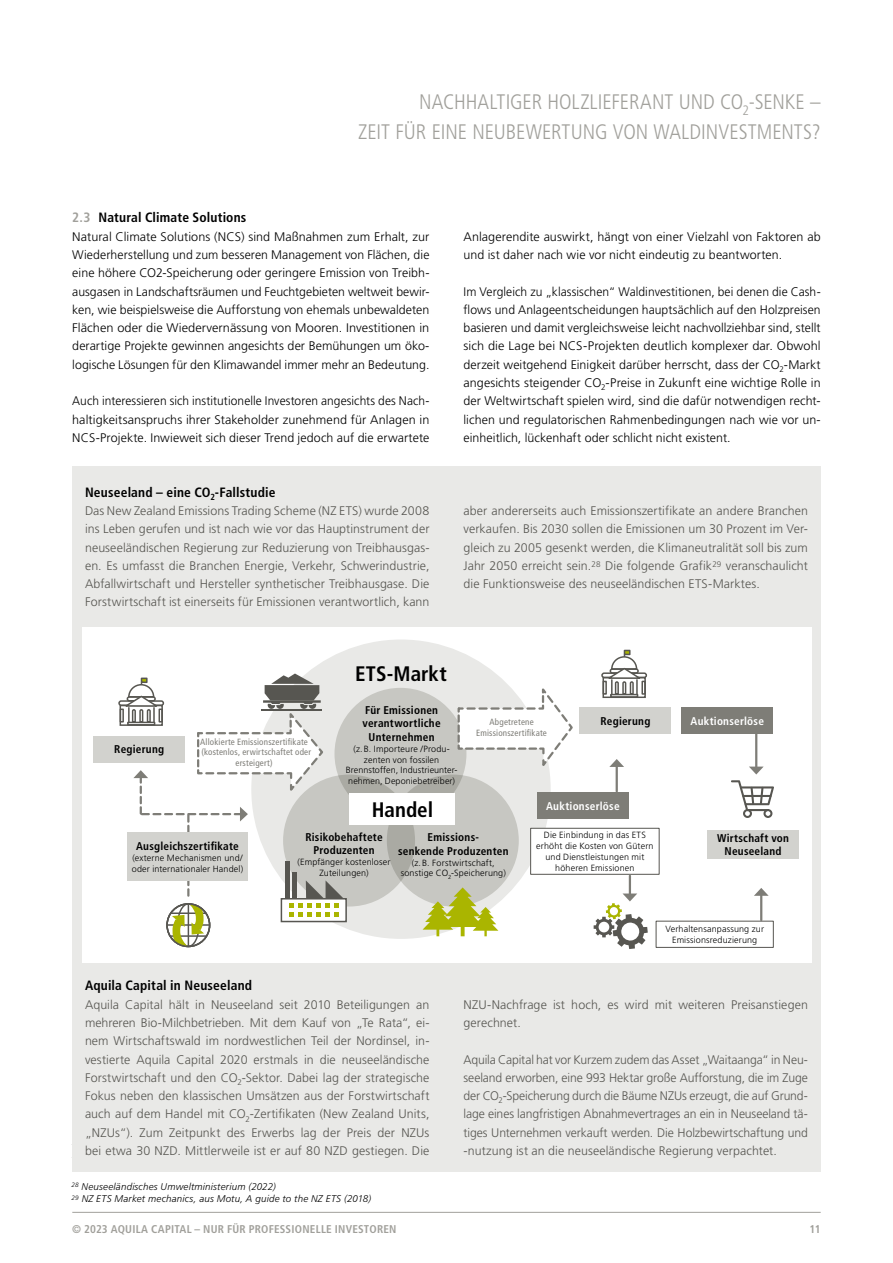
<style>
.page{position:relative;width:893px;height:1263px;background:#fff}
.page>*{position:absolute;margin:0;border:0;box-sizing:border-box;transform-origin:0 0}
.t1{font:300 condensed 21px/30px "Frutiger LT Pro";color:#a1a09b;text-align:right}
.t2{font:700 condensed 21px "Frutiger LT Pro";color:#000}
.t3{font:700 condensed 13.5px "Frutiger LT Pro";letter-spacing:.01em;color:#000}
.t4{font:300 12.45px/18.3px "Frutiger LT Pro";letter-spacing:.005em;color:#575651;text-align:justify}
.t5{font:300 12.45px/18.3px "Frutiger LT Pro";letter-spacing:.005em;color:#000;text-align:justify}
.t6{font:300 12.45px/18.3px "Frutiger LT Pro";letter-spacing:.005em;color:#000;text-align:justify;scale:.96 1}
.t7{font:700 condensed 11.25px/13.5px "Frutiger LT Pro";letter-spacing:.02em;color:#000;text-align:center}
.t8{font:700 condensed 11.25px "Frutiger LT Pro";letter-spacing:.02em;color:#a1a09b}
.t9{font:700 condensed 11.25px "Frutiger LT Pro";letter-spacing:.02em;color:#fff}
.t10{font:italic 300 9.75px/12.8px "Frutiger LT Pro";letter-spacing:.025em;color:#000}
.t11{font:300 9px/10.8px "Frutiger LT Pro";letter-spacing:.015em;color:#000;text-align:center}
.t12{font:condensed 9px/10.5px "Frutiger LT Pro";letter-spacing:.02em;color:#7e7d77;text-align:center}
.s1{color:#a1a09b}
</style>
<div class="page">
<hr style="left:72px;top:1212px;width:749px;height:1px;background:#a1a09b">
<div style="left:72px;top:589px;width:749px;height:376px;background:#e9e9e7"></div>
<div style="left:72px;top:467px;width:749px;height:161px;background:#e9e9e7"></div>
<div style="left:72px;top:962px;width:749px;height:210px;background:#e9e9e7"></div>
<div style="left:82px;top:627px;width:729px;height:335px;background:#fff"></div>
<div style="left:251px;top:639px;width:300px;height:300px;background:#e9e9e7;border-radius:50%"></div>
<div style="left:334px;top:688px;width:132px;height:132px;background:#c7c7c2;border-radius:50%"></div>
<svg style="left:387px;top:774px;width:132px;height:132px;background:#c4c4bf"></svg>
<svg style="left:283px;top:774px;width:132px;height:132px;background:#bdbdb8"></svg>
<div style="left:93px;top:736px;width:92px;height:26px;background:#d2d2ce"></div>
<div style="left:350px;top:793px;width:105px;height:32px;background:#fff"></div>
<div style="left:580px;top:708px;width:91px;height:26px;background:#d2d2ce"></div>
<div style="left:707px;top:830px;width:92px;height:29px;background:#d2d2ce"></div>
<div style="left:681px;top:708px;width:92px;height:26px;background:#7e7d77"></div>
<div style="left:537px;top:792px;width:92px;height:26px;background:#7e7d77"></div>
<div style="left:656px;top:921px;width:118px;height:27px;border:1px solid #575651"></div>
<div style="left:531px;top:828px;width:128px;height:46px;background:#fff"></div>
<div style="left:530px;top:828px;width:129px;height:47px;border:1px solid #575651"></div>
<hr style="left:755px;top:732px;width:2px;height:36px;background:#7e7d77">
<svg style="left:749px;top:766px;width:15px;height:8px"></svg>
<hr style="left:616px;top:765px;width:2px;height:26px;background:#7e7d77">
<svg style="left:609px;top:759px;width:15px;height:8px"></svg>
<hr style="left:760px;top:894px;width:2px;height:26px;background:#7e7d77">
<svg style="left:754px;top:888px;width:15px;height:8px"></svg>
<svg style="left:456px;top:683px;width:117px;height:88px"></svg>
<svg style="left:345px;top:898px;width:2px;height:24px"></svg>
<div style="left:166px;top:903px;width:44px;height:44px;border:2px solid #575651;border-radius:50%"></div>
<svg style="left:423px;top:887px;width:75px;height:49px"></svg>
<div style="left:120px;top:705px;width:43px;height:21px;border:2px solid #575651"></div>
<div style="left:118px;top:700px;width:46px;height:6px;border:2px solid #575651;border-radius:2px"></div>
<div style="left:120px;top:708px;width:4px;height:14px;border:2px solid #575651"></div>
<div style="left:602px;top:677px;width:44px;height:21px;border:2px solid #575651"></div>
<div style="left:601px;top:672px;width:46px;height:6px;border:2px solid #575651;border-radius:2px"></div>
<div style="left:641px;top:681px;width:5px;height:14px;border:2px solid #575651"></div>
<div style="left:603px;top:681px;width:4px;height:14px;border:2px solid #575651"></div>
<svg style="left:607px;top:649px;width:38px;height:46px"></svg>
<svg style="left:594px;top:876px;width:54px;height:73px"></svg>
<svg style="left:124px;top:673px;width:221px;height:273px"></svg>
<hr style="left:261px;top:709px;width:61px;height:1px;background:#575651">
<svg style="left:731px;top:780px;width:43px;height:38px"></svg>
<h1 class="t1" style="left:358px;top:87px;width:464px">NACHHALTIGER HOLZLIEFERANT UND CO<sub>2</sub>-SENKE –<br>ZEIT FÜR EINE NEUBEWERTUNG VON WALDINVESTMENTS?</h1>
<p class="t3" style="left:72px;top:210px;width:176px"><span class="s1">2.3</span> Natural Climate Solutions</p>
<p class="t5" style="left:72px;top:227px;width:359px">Natural Climate Solutions (NCS) sind Maßnahmen zum Erhalt, zur Wiederherstellung und zum besseren Management von Flächen, die eine höhere CO2-Speicherung oder geringere Emission von Treibh&shy;ausgasen in Landschaftsräumen und Feuchtgebieten weltweit bewir&shy;ken, wie beispielsweise die Aufforstung von ehemals unbewaldeten Flächen oder die Wiedervernässung von Mooren. Investitionen in derartige Projekte gewinnen angesichts der Bemühungen um öko&shy;logische Lösungen für den Klimawandel immer mehr an Bedeutung.</p>
<p class="t6" style="left:72px;top:392px;width:374px">Auch interessieren sich institutionelle Investoren angesichts des Nach&shy;haltigkeitsanspruchs ihrer Stakeholder zunehmend für Anlagen in NCS-Projekte. Inwieweit sich dieser Trend jedoch auf die erwartete</p>
<p class="t5" style="left:463px;top:227px;width:359px">Anlagerendite auswirkt, hängt von einer Vielzahl von Faktoren ab und ist daher nach wie vor nicht eindeutig zu beantworten.</p>
<p class="t5" style="left:463px;top:282px;width:359px">Im Vergleich zu „klassischen“ Waldinvestitionen, bei denen die Cash&shy;flows und Anlageentscheidungen hauptsächlich auf den Holzpreisen basieren und damit vergleichsweise leicht nachvollziehbar sind, stellt sich die Lage bei NCS-Projekten deutlich komplexer dar. Obwohl derzeit weitgehend Einigkeit darüber herrscht, dass der CO<sub>2</sub>-Markt angesichts steigender CO<sub>2</sub>-Preise in Zukunft eine wichtige Rolle in der Weltwirtschaft spielen wird, sind die dafür notwendigen recht&shy;lichen und regulatorischen Rahmenbedingungen nach wie vor un&shy;einheitlich, lückenhaft oder schlicht nicht existent.</p>
<p class="t3" style="left:85px;top:484px;width:192px">Neuseeland – eine CO<sub>2</sub>-Fallstudie</p>
<p class="t4" style="left:85px;top:502px;width:346px">Das New Zealand Emissions Trading Scheme (NZ ETS) wurde 2008 ins Leben gerufen und ist nach wie vor das Hauptinstrument der neuseeländischen Regierung zur Reduzierung von Treibhausgas&shy;en. Es umfasst die Branchen Energie, Verkehr, Schwerindustrie, Abfallwirtschaft und Hersteller synthetischer Treibhausgase. Die Forstwirtschaft ist einerseits für Emissionen verantwortlich, kann</p>
<p class="t4" style="left:463px;top:502px;width:346px">aber andererseits auch Emissionszertifikate an andere Branchen verkaufen. Bis 2030 sollen die Emissionen um 30 Prozent im Ver&shy;gleich zu 2005 gesenkt werden, die Klimaneutralität soll bis zum Jahr 2050 erreicht sein.<sup>28</sup> Die folgende Grafik<sup>29</sup> veranschaulicht die Funktionsweise des neuseeländischen ETS-Marktes.</p>
<p class="t7" style="left:114px;top:743px;width:51px">Regierung</p>
<p class="t12" style="left:200px;top:736px;width:112px">Allokierte Emissionszertifikate (kostenlos, erwirtschaftet oder ersteigert)</p>
<h1 class="t2" style="left:355px;top:661px;width:93px">ETS-Markt</h1>
<p class="t7" style="left:363px;top:703px;width:80px">Für Emissionen verantwortliche<br>Unternehmen</p>
<p class="t11" style="left:346px;top:743px;width:113px">(z.B. Importeure /Produ&shy;zenten von fossilen<br>Brennstoffen, Industrieunter&shy;nehmen, Deponiebetreiber)</p>
<h1 class="t2" style="left:372px;top:797px;width:63px">Handel</h1>
<p class="t12" style="left:476px;top:717px;width:72px">Abgetretene<br>Emissionszertifikate</p>
<p class="t7" style="left:600px;top:714px;width:51px">Regierung</p>
<p class="t9" style="left:546px;top:799px;width:75px">Auktionserlöse</p>
<p class="t7" style="left:136px;top:839px;width:104px">Ausgleichszertifikate</p>
<p class="t11" style="left:132px;top:852px;width:113px;text-align:left">(externe Mechanismen und/ oder internationaler Handel)</p>
<p class="t7" style="left:305px;top:830px;width:79px">Risikobehaftete<br>Produzenten</p>
<p class="t11" style="left:297px;top:857px;width:95px">(Empfänger kostenloser<br>Zuteilungen)</p>
<p class="t7" style="left:398px;top:831px;width:112px">Emissions-<br>senkende Produzenten</p>
<p class="t11" style="left:401px;top:857px;width:107px">(z.B. Forstwirtschaft, sonstige CO<sub>2</sub>-Speicherung)</p>
<p class="t11" style="left:536px;top:830px;width:119px">Die Einbindung in das ETS erhöht die Kosten von Gütern und Dienstleistungen mit höheren Emissionen</p>
<p class="t9" style="left:691px;top:714px;width:75px">Auktionserlöse</p>
<p class="t7" style="left:717px;top:831px;width:73px">Wirtschaft von<br>Neuseeland</p>
<p class="t11" style="left:665px;top:924px;width:100px">Verhaltensanpassung zur<br>Emissionsreduzierung</p>
<p class="t3" style="left:85px;top:978px;width:169px">Aquila Capital in Neuseeland</p>
<p class="t4" style="left:85px;top:995px;width:346px">Aquila Capital hält in Neuseeland seit 2010 Beteiligungen an mehreren Bio-Milchbetrieben. Mit dem Kauf von „Te Rata“, ei&shy;nem Wirtschaftswald im nordwestlichen Teil der Nordinsel, in&shy;vestierte Aquila Capital 2020 erstmals in die neuseeländische Forstwirtschaft und den CO<sub>2</sub>-Sektor. Dabei lag der strategische Fokus neben den klassischen Umsätzen aus der Forstwirtschaft auch auf dem Handel mit CO<sub>2</sub>-Zertifikaten (New Zealand Units, „NZUs“). Zum Zeitpunkt des Erwerbs lag der Preis der NZUs bei etwa 30 NZD. Mittlerweile ist er auf 80 NZD gestiegen. Die</p>
<p class="t4" style="left:463px;top:995px;width:346px">NZU-Nachfrage ist hoch, es wird mit weiteren Preisanstiegen gerechnet.</p>
<p class="t4" style="left:463px;top:1050px;width:346px">Aquila Capital hat vor Kurzem zudem das Asset „Waitaanga“ in Neu&shy;seeland erworben, eine 993 Hektar große Aufforstung, die im Zuge der CO<sub>2</sub>-Speicherung durch die Bäume NZUs erzeugt, die auf Grund&shy;lage eines langfristigen Abnahmevertrages an ein in Neuseeland tä&shy;tiges Unternehmen verkauft werden. Die Holzbewirtschaftung und -nutzung ist an die neuseeländische Regierung verpachtet.</p>
<p class="t10" style="left:72px;top:1150px;width:309px"><sup>30</sup> NZ ETS Market mechanics from Motu (2018) – A guide to the NZ ETS</p>
<p class="t10" style="left:72px;top:1180px;width:301px"><sup>28</sup> Neuseeländisches Umweltministerium (2022)<br><sup>29</sup> NZ ETS Market mechanics, aus Motu, A guide to the NZ ETS (2018)</p>
<p class="t8" style="left:72px;top:1222px;width:326px">© 2023 AQUILA CAPITAL – NUR FÜR PROFESSIONELLE INVESTOREN</p>
<p class="t8" style="left:810px;top:1222px;width:13px">11</p>
</div>
